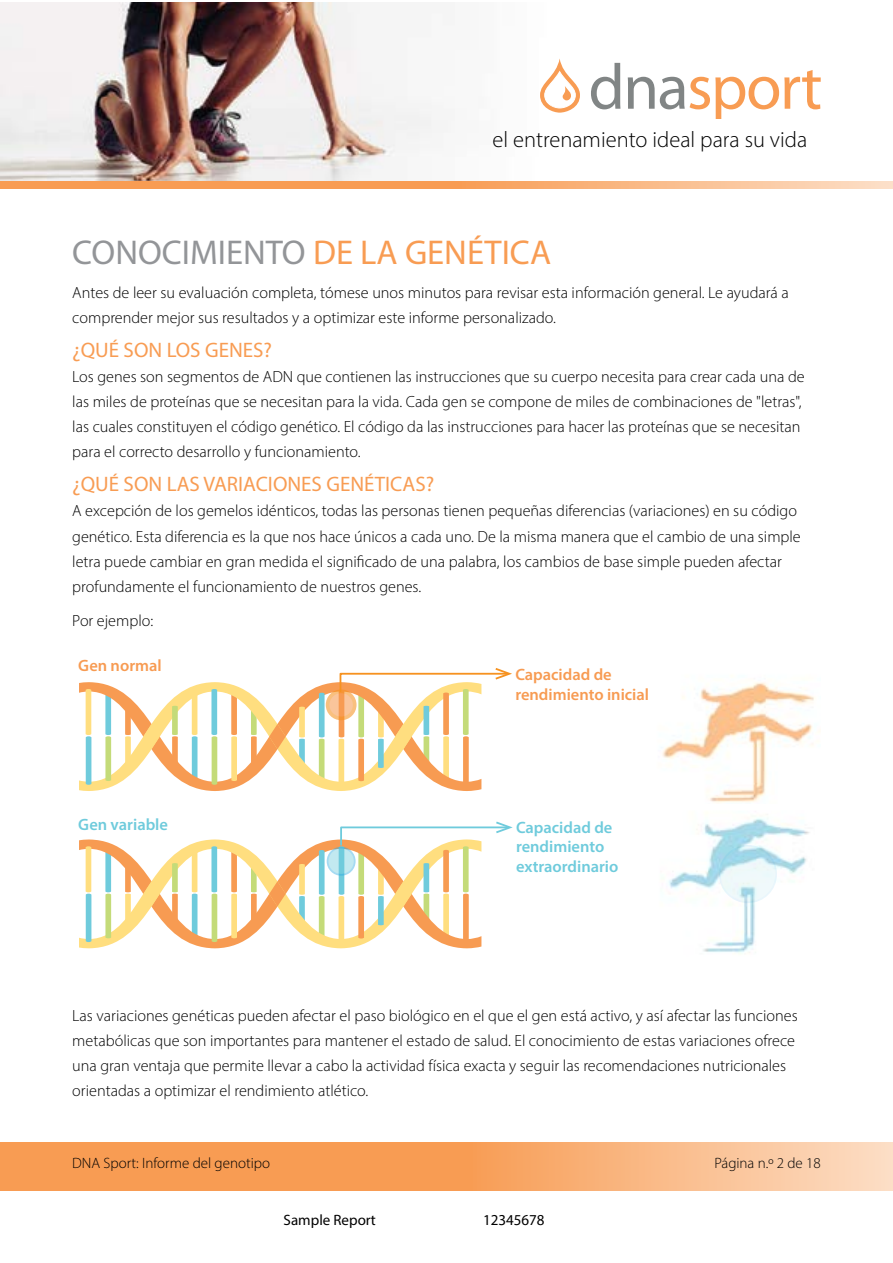
<style>
.page{position:relative;width:893px;height:1263px;background:#fff}
.page>*{position:absolute;margin:0;border:0;box-sizing:border-box;transform-origin:0 0}
.t1{font:34.5px "Myriad Pro";color:#939598}
.t2{font:300 22.5px "Myriad Pro";color:#000}
.t3{font:21px "Myriad Pro";color:#f89c53}
.t4{font:600 16.5px/19.8px "Myriad Pro";color:#6fcbdc}
.t5{font:600 16.5px/19.8px "Myriad Pro";color:#f79b52}
.t6{font:300 16.2px/25.2px "Myriad Pro";color:#000}
.t7{font:300 15px "Myriad Pro";color:#000}
.t8{font:15px "Myriad Pro";color:#000}
.s1{color:#f89c53}
</style>
<div class="page">
<svg style="left:0;top:1142px;width:893px;height:49px;background:#f8ac6e"></svg>
<svg style="left:0;top:181px;width:893px;height:8px;background:#f8ac70"></svg>
<img style="left:0;top:2px;width:628px;height:179px">
<svg style="left:540px;top:58px;width:40px;height:55px"></svg>
<svg style="left:591px;top:63px;width:29px;height:46px"></svg>
<svg style="left:628px;top:70px;width:193px;height:49px"></svg>
<img style="left:661px;top:682px;width:159px;height:121px">
<img style="left:668px;top:818px;width:141px;height:135px">
<svg style="left:79px;top:668px;width:433px;height:123px"></svg>
<svg style="left:79px;top:821px;width:434px;height:127px"></svg>
<svg style="left:720px;top:846px;width:56px;height:56px;fill:#ecf8f8"></svg>
<div style="left:719px;top:845px;width:58px;height:58px;border:2px solid #29a9e1;border-radius:50%"></div>
<h2 class="t2" style="left:492px;top:126px;width:316px">el entrenamiento ideal para su vida</h2>
<h1 class="t1" style="left:72px;top:231px;width:480px">CONOCIMIENTO <span class="s1">DE LA GENÉTICA</span></h1>
<p class="t6" style="left:72px;top:280px;width:718px">Antes de leer su evaluación completa, tómese unos minutos para revisar esta información general. Le ayudará a comprender mejor sus resultados y a optimizar este informe personalizado.</p>
<p class="t3" style="left:72px;top:337px;width:201px">¿QUÉ SON LOS GENES?</p>
<p class="t6" style="left:72px;top:364px;width:734px">Los genes son segmentos de ADN que contienen las instrucciones que su cuerpo necesita para crear cada una de las miles de proteínas que se necesitan para la vida. Cada gen se compone de miles de combinaciones de "letras", las cuales constituyen el código genético. El código da las instrucciones para hacer las proteínas que se necesitan para el correcto desarrollo y funcionamiento.</p>
<p class="t3" style="left:72px;top:471px;width:363px">¿QUÉ SON LAS VARIACIONES GENÉTICAS?</p>
<p class="t6" style="left:72px;top:498px;width:730px">A excepción de los gemelos idénticos, todas las personas tienen pequeñas diferencias (variaciones) en su código genético. Esta diferencia es la que nos hace únicos a cada uno. De la misma manera que el cambio de una simple letra puede cambiar en gran medida el significado de una palabra, los cambios de base simple pueden afectar profundamente el funcionamiento de nuestros genes.</p>
<p class="t6" style="left:72px;top:607px;width:82px">Por ejemplo:</p>
<p class="t5" style="left:78px;top:655px;width:85px">Gen normal</p>
<p class="t4" style="left:78px;top:814px;width:91px">Gen variable</p>
<p class="t5" style="left:515px;top:664px;width:135px">Capacidad de rendimiento inicial</p>
<p class="t4" style="left:516px;top:817px;width:104px">Capacidad de rendimiento extraordinario</p>
<p class="t6" style="left:72px;top:1002px;width:727px">Las variaciones genéticas pueden afectar el paso biológico en el que el gen está activo, y así afectar las funciones metabólicas que son importantes para mantener el estado de salud. El conocimiento de estas variaciones ofrece una gran ventaja que permite llevar a cabo la actividad física exacta y seguir las recomendaciones nutricionales orientadas a optimizar el rendimiento atlético.</p>
<p class="t7" style="left:72px;top:1154px;width:199px">DNA Sport: Informe del genotipo</p>
<p class="t7" style="left:714px;top:1154px;width:108px">Página n.º 2 de 18</p>
<p class="t8" style="left:284px;top:1211px;width:94px">Sample Report</p>
<p class="t8" style="left:483px;top:1211px;width:63px">12345678</p>
</div>
